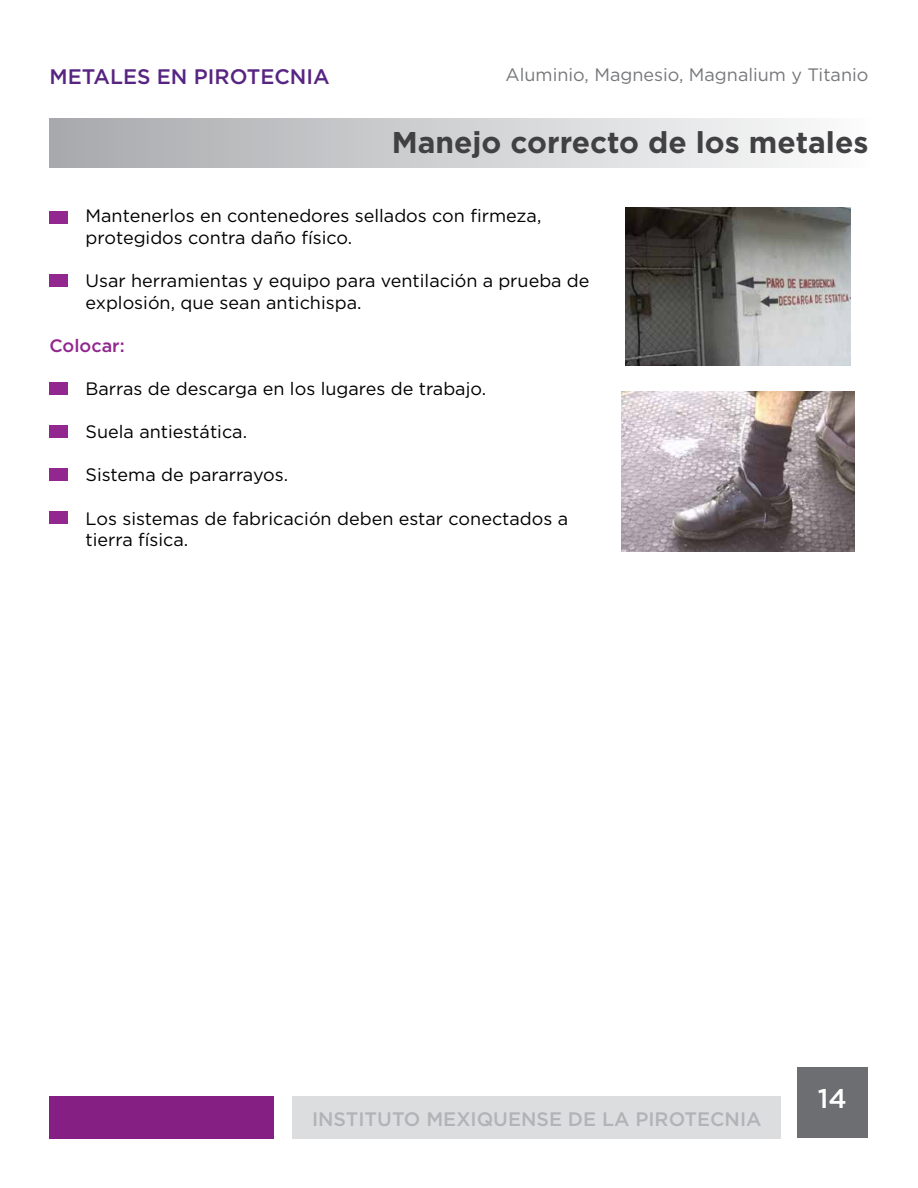
<style>
.page{position:relative;width:918px;height:1188px;background:#fff}
.page>*{position:absolute;margin:0;border:0;box-sizing:border-box;transform-origin:0 0}
.t1{font:700 30px "Gotham HTF";color:#414042}
.t2{font:500 27px "Gotham";color:#fff}
.t3{font:500 21px "Gotham";color:#572482}
.t4{font:500 19.5px "Gotham";color:#b1b4b6}
.t5{font:18px/21.6px "Gotham";color:#000}
.t6{font:18px "Gotham";color:#77787b}
.t7{font:500 18px "Gotham";color:#92278f}
</style>
<div class="page">
<div style="left:797px;top:1067px;width:71px;height:71px;background:#6d6e71"></div>
<div style="left:50px;top:1096px;width:224px;height:42px;background:#851f83"></div>
<div style="left:292px;top:1096px;width:489px;height:42px;background:#dcddde"></div>
<div style="left:50px;top:118px;width:819px;height:50px;background:linear-gradient(to right,#a7a9ac,#fbfcfc)"></div>
<img style="left:626px;top:207px;width:224px;height:158px">
<img style="left:621px;top:392px;width:234px;height:160px">
<div style="left:50px;top:212px;width:18px;height:12px;background:#92278f"></div>
<div style="left:50px;top:274px;width:18px;height:13px;background:#92278f"></div>
<div style="left:50px;top:382px;width:18px;height:13px;background:#92278f"></div>
<div style="left:50px;top:426px;width:18px;height:12px;background:#92278f"></div>
<div style="left:50px;top:469px;width:18px;height:12px;background:#92278f"></div>
<div style="left:50px;top:512px;width:18px;height:12px;background:#92278f"></div>
<p class="t3" style="left:50px;top:64px;width:282px">METALES EN PIROTECNIA</p>
<p class="t6" style="left:506px;top:65px;width:364px">Aluminio, Magnesio, Magnalium y Titanio</p>
<h1 class="t1" style="left:392px;top:125px;width:478px">Manejo correcto de los metales</h1>
<p class="t5" style="left:86px;top:205px;width:457px">Mantenerlos en contenedores sellados con firmeza, protegidos contra daño físico.</p>
<p class="t5" style="left:86px;top:270px;width:505px">Usar herramientas y equipo para ventilación a prueba de explosión, que sean antichispa.</p>
<p class="t7" style="left:50px;top:335px;width:77px">Colocar:</p>
<p class="t5" style="left:86px;top:378px;width:402px">Barras de descarga en los lugares de trabajo.</p>
<p class="t5" style="left:86px;top:421px;width:163px">Suela antiestática.</p>
<p class="t5" style="left:86px;top:464px;width:204px">Sistema de pararrayos.</p>
<p class="t5" style="left:86px;top:507px;width:484px">Los sistemas de fabricación deben estar conectados a tierra física.</p>
<p class="t4" style="left:312px;top:1108px;width:451px">INSTITUTO MEXIQUENSE DE LA PIROTECNIA</p>
<h2 class="t2" style="left:818px;top:1083px;width:31px">14</h2>
</div>
